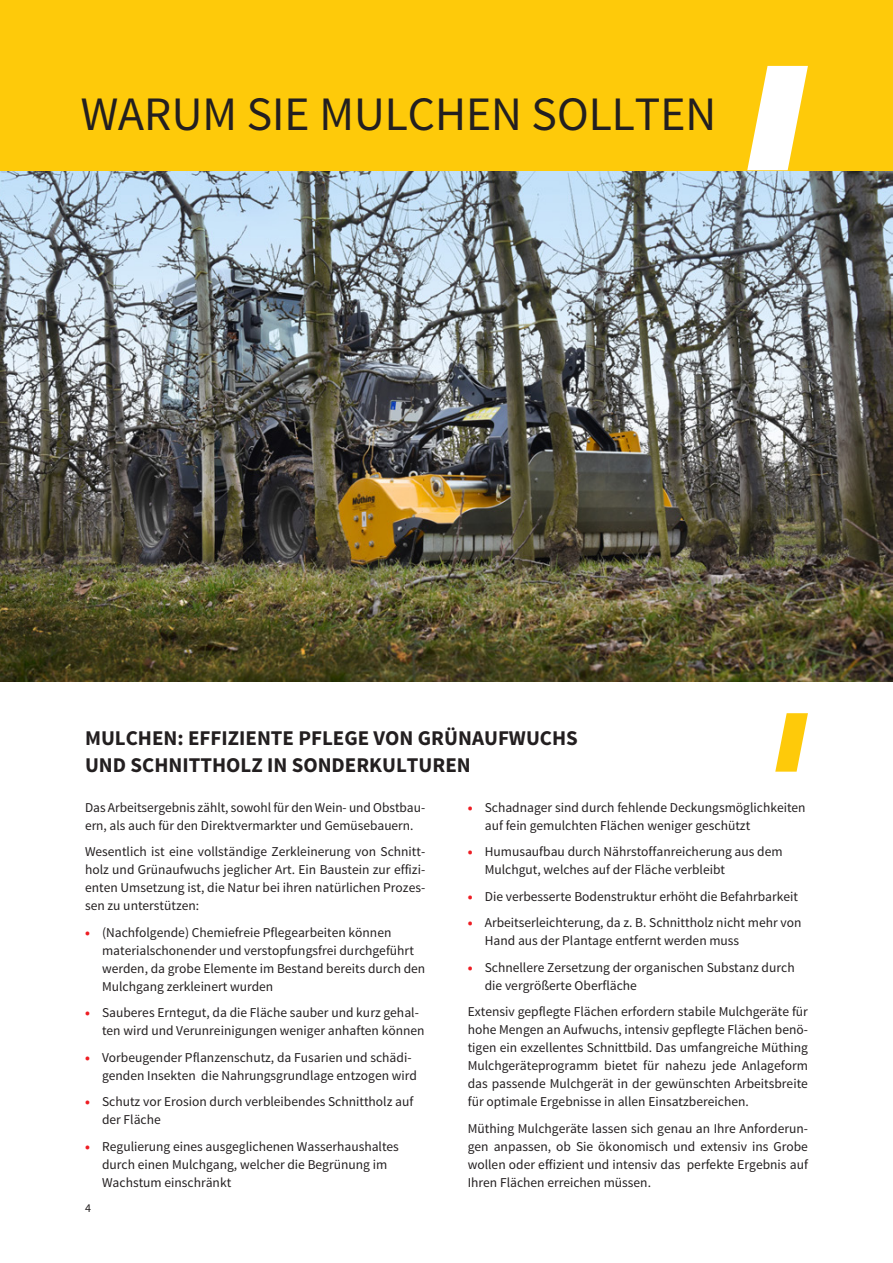
<style>
.page{position:relative;width:893px;height:1263px;background:#fff}
.page>*{position:absolute;margin:0;border:0;box-sizing:border-box;transform-origin:0 0}
.Headline_32{font:48px "Source Sans Pro";color:#231f20}
.Subheadline_14{font:700 21px/27px "Source Sans Pro";color:#231f20}
.Fliesstext_9{font:13.5px/18px "Source Sans Pro";color:#231f20}
.t1{font:12px "Source Sans Pro";color:#231f20}
.s1{font-weight:900;color:#ee1d23}
</style>
<div class="page">
<img style="left:0;top:170px;width:893px;height:511px">
<div style="left:0;top:0;width:893px;height:170px;background:#feca0a"></div>
<svg style="left:747px;top:66px;width:61px;height:104px"></svg>
<svg style="left:775px;top:713px;width:33px;height:59px"></svg>
<p class="Headline_32" style="left:81px;top:84px;width:637px">WARUM SIE MULCHEN SOLLTEN</p>
<p class="Subheadline_14" style="left:85px;top:725px;width:494px">MULCHEN: EFFIZIENTE PFLEGE VON GRÜNAUFWUCHS<br>UND SCHNITTHOLZ IN SONDERKULTUREN</p>
<p class="Fliesstext_9" style="left:85px;top:798px;width:342px">Das Arbeitsergebnis zählt, sowohl für den Wein- und Obstbau&shy;ern, als auch für den Direktvermarkter und Gemüsebauern.</p>
<p class="Fliesstext_9" style="left:85px;top:843px;width:342px;text-align:justify">Wesentlich ist eine vollständige Zerkleinerung von Schnitt&shy;holz und Grünaufwuchs jeglicher Art. Ein Baustein zur effizi&shy;enten Umsetzung ist, die Natur bei ihren natürlichen Prozes&shy;sen zu unterstützen:</p>
<p class="Fliesstext_9" style="left:102px;top:923px;width:325px;text-indent:-17px"><span class="s1">•</span> (Nachfolgende) Chemiefreie Pflegearbeiten können materialschonender und verstopfungsfrei durchgeführt werden, da grobe Elemente im Bestand bereits durch den Mulchgang zerkleinert wurden</p>
<p class="Fliesstext_9" style="left:102px;top:1004px;width:324px;text-indent:-17px"><span class="s1">•</span> Sauberes Erntegut, da die Fläche sauber und kurz gehal&shy;ten wird und Verunreinigungen weniger anhaften können</p>
<p class="Fliesstext_9" style="left:102px;top:1048px;width:317px;text-indent:-17px"><span class="s1">•</span> Vorbeugender Pflanzenschutz, da Fusarien und schädi&shy;genden Insekten die Nahrungsgrundlage entzogen wird</p>
<p class="Fliesstext_9" style="left:102px;top:1093px;width:313px;text-indent:-17px"><span class="s1">•</span> Schutz vor Erosion durch verbleibendes Schnittholz auf der Fläche</p>
<p class="Fliesstext_9" style="left:102px;top:1137px;width:298px;text-indent:-17px"><span class="s1">•</span> Regulierung eines ausgeglichenen Wasserhaushaltes durch einen Mulchgang, welcher die Begrünung im<br>Wachstum einschränkt</p>
<p class="t1" style="left:85px;top:1201px;width:7px">4</p>
<p class="Fliesstext_9" style="left:485px;top:798px;width:322px;text-indent:-17px"><span class="s1">•</span> Schadnager sind durch fehlende Deckungsmöglichkeiten auf fein gemulchten Flächen weniger geschützt</p>
<p class="Fliesstext_9" style="left:485px;top:843px;width:299px;text-indent:-17px"><span class="s1">•</span> Humusaufbau durch Nährstoffanreicherung aus dem<br>Mulchgut, welches auf der Fläche verbleibt</p>
<p class="Fliesstext_9" style="left:468px;top:887px;width:332px"><span class="s1">•</span> Die verbesserte Bodenstruktur erhöht die Befahrbarkeit</p>
<p class="Fliesstext_9" style="left:485px;top:914px;width:318px;text-indent:-17px"><span class="s1">•</span> Arbeitserleichterung, da z. B. Schnittholz nicht mehr von<br>Hand aus der Plantage entfernt werden muss</p>
<p class="Fliesstext_9" style="left:485px;top:958px;width:311px;text-indent:-17px"><span class="s1">•</span> Schnellere Zersetzung der organischen Substanz durch die vergrößerte Oberfläche</p>
<p class="Fliesstext_9" style="left:468px;top:1003px;width:342px;text-align:justify">Extensiv gepflegte Flächen erfordern stabile Mulchgeräte für hohe Mengen an Aufwuchs, intensiv gepflegte Flächen benö&shy;tigen ein exzellentes Schnittbild. Das umfangreiche Müthing Mulchgeräteprogramm bietet für nahezu jede Anlageform das passende Mulchgerät in der gewünschten Arbeitsbreite für optimale Ergebnisse in allen Einsatzbereichen.</p>
<p class="Fliesstext_9" style="left:468px;top:1119px;width:342px;text-align:justify">Müthing Mulchgeräte lassen sich genau an Ihre Anforderun&shy;gen anpassen, ob Sie ökonomisch und extensiv ins Grobe wollen oder effizient und intensiv das perfekte Ergebnis auf Ihren Flächen erreichen müssen.</p>
</div>
